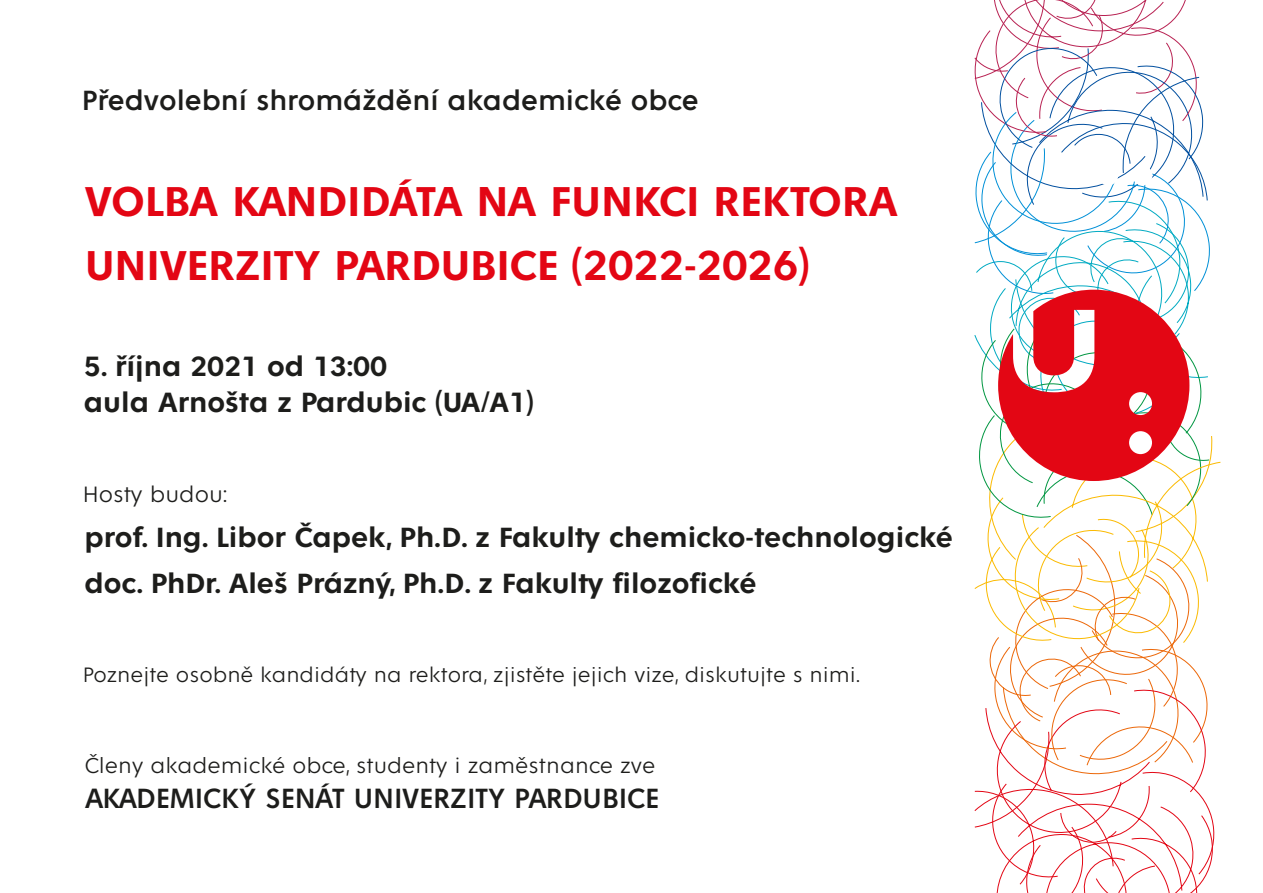
<style>
.page{position:relative;width:1263px;height:893px;background:#fff}
.page>*{position:absolute;margin:0;border:0;box-sizing:border-box;transform-origin:0 0}
.t1{font:600 45px/63.4px "Fenomen Sans";color:#e30614}
.t2{font:600 30px/36px "Fenomen Sans";color:#1d1d1b}
.t3{font:30px "Fenomen Sans";color:#1d1d1b}
.t4{font:300 24px "Fenomen Sans";color:#1d1d1b}
.t5{font:300 23.25px "Fenomen Sans";color:#1d1d1b}
.t6{font:300 22.5px "Fenomen Sans";color:#1d1d1b}
</style>
<div class="page">
<svg style="left:974px;top:0;width:247px;height:893px"></svg>
<p class="t3" style="left:82px;top:90px;width:618px">Předvolební shromáždění akademické obce</p>
<h1 class="t1" style="left:85px;top:174px;width:814px">VOLBA KANDIDÁTA NA FUNKCI REKTORA<br>UNIVERZITY PARDUBICE (2022-2026)</h1>
<p class="t2" style="left:84px;top:350px;width:451px">5. října 2021 od 13:00<br>aula Arnošta z Pardubic (UA/A1)</p>
<p class="t4" style="left:83px;top:486px;width:146px">Hosty budou:</p>
<p class="t2" style="left:85px;top:516px;width:870px;line-height:46.2px">prof. Ing. Libor Čapek, Ph.D. z Fakulty chemicko-technologické doc. PhDr. Aleš Prázný, Ph.D. z Fakulty filozofické</p>
<p class="t6" style="left:83px;top:666px;width:779px">Poznejte osobně kandidáty na rektora, zjistěte jejich vize, diskutujte s nimi.</p>
<p class="t5" style="left:85px;top:757px;width:572px">Členy akademické obce, studenty i zaměstnance zve</p>
<p class="t3" style="left:85px;top:787px;width:576px">AKADEMICKÝ SENÁT UNIVERZITY PARDUBICE</p>
</div>
